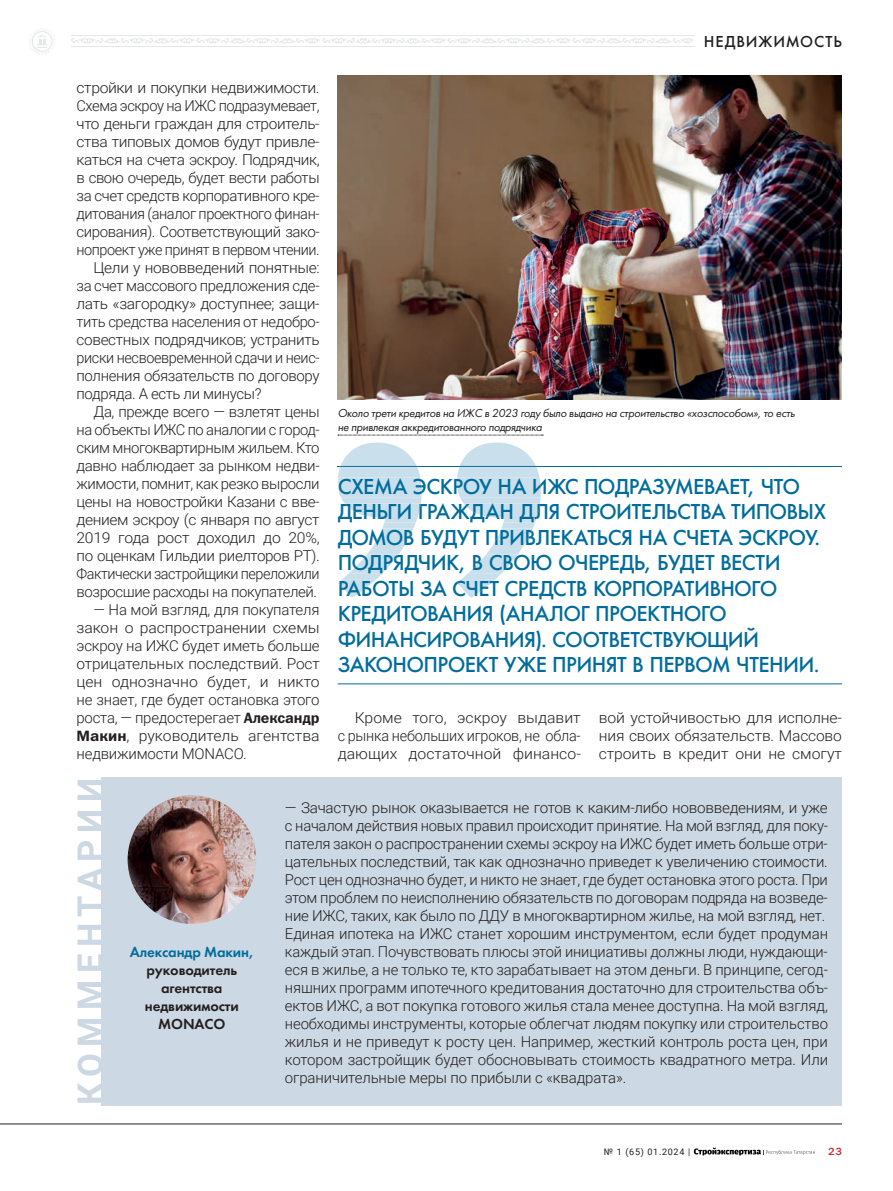
<style>
.page{position:relative;width:893px;height:1191px;background:#fff}
.page>*{position:absolute;margin:0;border:0;box-sizing:border-box;transform-origin:0 0}
.t1{font:700 34.5px "Roboto";letter-spacing:.19em;color:#ccd8e3}
.t2{font:22.5px/25.5px "Futura Medium C";letter-spacing:-.03em;color:#006c9b}
.t3{font:16.5px "Futura Medium C";letter-spacing:.055em;color:#231f20}
.t4{font:300 15px/18px "Roboto";letter-spacing:-.02em;color:#231f20;text-align:justify}
.t5{font:300 15px/18px "Roboto";letter-spacing:-.02em;color:#231f20;text-align:justify;scale:1.05 1}
.t6{font:300 15px "Roboto";letter-spacing:-.02em;color:#231f20;scale:.96 1}
.t7{font:300 15px "Roboto";letter-spacing:-.02em;color:#231f20;scale:1.04 1}
.t8{font:15px/18px "Futura Demi C";letter-spacing:-.01em;color:#231f20;text-align:center}
.t9{font:15px "Futura Demi C";letter-spacing:-.01em;color:#006c9b}
.t10{font:italic 12px/13.5px "Futura Book C";letter-spacing:-.025em;color:#231f20}
.t11{font:10.5px "Franklin Gothic Medium C";color:#d1232a}
.t12{font:9px "Roboto";letter-spacing:.075em;color:#231f20}
.s1{font-family:"Franklin Gothic Demi C";font-weight:400}
</style>
<div class="page">
<svg style="left:29px;top:28px;width:26px;height:26px"></svg>
<hr style="left:71px;top:35px;width:124px;height:1px;background:#e6e7e9">
<hr style="left:71px;top:46px;width:124px;height:1px;background:#e6e7e9">
<hr style="left:195px;top:35px;width:499px;height:1px;background:#e6e7e9">
<hr style="left:195px;top:46px;width:499px;height:1px;background:#e6e7e9">
<svg style="left:71px;top:38px;width:623px;height:6px"></svg>
<img style="left:338px;top:75px;width:504px;height:324px">
<svg style="left:338px;top:435px;width:205px;height:1px"></svg>
<div style="left:101px;top:777px;width:741px;height:329px;background:#ccd8e3"></div>
<img style="left:128px;top:795px;width:128px;height:129px;border-radius:64px">
<hr style="left:338px;top:466px;width:504px;height:1px;background:#006c9b">
<hr style="left:338px;top:683px;width:504px;height:1px;background:#006c9b">
<svg style="left:337px;top:442px;width:204px;height:156px"></svg>
<svg style="left:694px;top:1147px;width:121px;height:8px"></svg>
<hr style="left:0;top:1123px;width:842px;height:1px;background:#231f20">
<p class="t5" style="left:77px;top:78px;width:233px">стройки и покупки недвижимости.</p>
<p class="t4" style="left:77px;top:96px;width:245px">Схема эскроу на ИЖС подразумевает,</p>
<p class="t4" style="left:77px;top:114px;width:245px">что деньги граждан для строитель-</p>
<p class="t7" style="left:77px;top:131px;width:235px">ства типовых домов будут привле-</p>
<p class="t4" style="left:77px;top:150px;width:245px">каться на счета эскроу. Подрядчик,</p>
<p class="t4" style="left:77px;top:168px;width:245px">в свою очередь, будет вести работы</p>
<p class="t4" style="left:77px;top:186px;width:245px">за счет средств корпоративного кре-</p>
<p class="t4" style="left:77px;top:204px;width:245px">дитования (аналог проектного финан-</p>
<p class="t4" style="left:77px;top:222px;width:245px">сирования). Соответствующий зако-</p>
<p class="t6" style="left:77px;top:239px;width:255px">нопроект уже принят в первом чтении.</p>
<p class="t4" style="left:94px;top:258px;width:228px">Цели у нововведений понятные:</p>
<p class="t4" style="left:77px;top:276px;width:245px">за счет массового предложения сде-</p>
<p class="t7" style="left:77px;top:293px;width:235px">лать «загородку» доступнее; защи-</p>
<p class="t4" style="left:77px;top:312px;width:245px">тить средства населения от недобро-</p>
<p class="t4" style="left:77px;top:330px;width:245px">совестных подрядчиков; устранить</p>
<p class="t6" style="left:77px;top:347px;width:255px">риски несвоевременной сдачи и неис-</p>
<p class="t4" style="left:77px;top:366px;width:245px">полнения обязательств по договору</p>
<p class="t4" style="left:77px;top:384px;width:187px">подряда. А есть ли минусы?</p>
<p class="t4" style="left:94px;top:402px;width:228px">Да, прежде всего — взлетят цены</p>
<p class="t4" style="left:77px;top:420px;width:245px">на объекты ИЖС по аналогии с город-</p>
<p class="t4" style="left:77px;top:438px;width:245px">ским многоквартирным жильем. Кто</p>
<p class="t4" style="left:77px;top:456px;width:245px">давно наблюдает за рынком недви-</p>
<p class="t4" style="left:77px;top:474px;width:245px">жимости, помнит, как резко выросли</p>
<p class="t4" style="left:77px;top:492px;width:245px">цены на новостройки Казани с вве-</p>
<p class="t7" style="left:77px;top:509px;width:235px">дением эскроу (с января по август</p>
<p class="t5" style="left:77px;top:528px;width:233px">2019 года рост доходил до 20%,</p>
<p class="t4" style="left:77px;top:546px;width:245px">по оценкам Гильдии риелторов РТ).</p>
<p class="t6" style="left:77px;top:563px;width:255px">Фактически застройщики переложили</p>
<p class="t4" style="left:77px;top:582px;width:242px">возросшие расходы на покупателей.</p>
<p class="t4" style="left:77px;top:600px;width:245px;text-indent:17px">— На мой взгляд, для покупателя закон о распространении схемы эскроу на ИЖС будет иметь больше отрицательных последствий. Рост цен однозначно будет, и никто не знает, где будет остановка этого роста, — предостерегает <span class="s1">Александр Макин</span>, руководитель агентства недвижимости MONACO.</p>
<p class="t3" style="left:704px;top:32px;width:140px">НЕДВИЖИМОСТЬ</p>
<p class="t10" style="left:338px;top:407px;width:459px">Около трети кредитов на ИЖС в 2023 году было выдано на строительство «хозспособом», то есть не привлекая аккредитованного подрядчика</p>
<h2 class="t2" style="left:338px;top:473px;width:490px">СХЕМА ЭСКРОУ НА ИЖС ПОДРАЗУМЕВАЕТ, ЧТО ДЕНЬГИ ГРАЖДАН ДЛЯ СТРОИТЕЛЬСТВА ТИПОВЫХ ДОМОВ БУДУТ ПРИВЛЕКАТЬСЯ НА СЧЕТА ЭСКРОУ.<br>ПОДРЯДЧИК, В СВОЮ ОЧЕРЕДЬ, БУДЕТ ВЕСТИ РАБОТЫ ЗА СЧЕТ СРЕДСТВ КОРПОРАТИВНОГО</h2>
<h2 class="t2" style="left:338px;top:601px;width:483px">КРЕДИТОВАНИЯ (АНАЛОГ ПРОЕКТНОГО<br>ФИНАНСИРОВАНИЯ). СООТВЕТСТВУЮЩИЙ<br>ЗАКОНОПРОЕКТ УЖЕ ПРИНЯТ В ПЕРВОМ ЧТЕНИИ.</h2>
<p class="t5" style="left:338px;top:708px;width:233px;text-indent:17px">Кроме того, эскроу выдавит с рынка небольших игроков, не обла&shy;дающих достаточной финансо-</p>
<p class="t5" style="left:599px;top:708px;width:233px">вой устойчивостью для исполне&shy;ния своих обязательств. Массово строить в кредит они не смогут</p>
<h1 class="t1" style="left:66px;top:1105px;width:329px;rotate:-90deg">КОММЕНТАРИИ</h1>
<p class="t9" style="left:130px;top:943px;width:126px">Александр Макин,</p>
<p class="t8" style="left:145px;top:961px;width:95px">руководитель агентства недвижимости<br>MONACO</p>
<p class="t4" style="left:285px;top:798px;width:545px;text-align:left">— Зачастую рынок оказывается не готов к каким-либо нововведениям, и уже с началом действия новых правил происходит принятие. На мой взгляд, для поку&shy;пателя закон о распространении схемы эскроу на ИЖС будет иметь больше отри&shy;цательных последствий, так как однозначно приведет к увеличению стоимости.<br>Рост цен однозначно будет, и никто не знает, где будет остановка этого роста. При этом проблем по неисполнению обязательств по договорам подряда на возведе&shy;ние ИЖС, таких, как было по ДДУ в многоквартирном жилье, на мой взгляд, нет.<br>Единая ипотека на ИЖС станет хорошим инструментом, если будет продуман каждый этап. Почувствовать плюсы этой инициативы должны люди, нуждающи&shy;еся в жилье, а не только те, кто зарабатывает на этом деньги. В принципе, сегод&shy;няшних программ ипотечного кредитования достаточно для строительства объ&shy;ектов ИЖС, а вот покупка готового жилья стала менее доступна. На мой взгляд, необходимы инструменты, которые облегчат людям покупку или строительство жилья и не приведут к росту цен. Например, жесткий контроль роста цен, при котором застройщик будет обосновывать стоимость квадратного метра. Или ограничительные меры по прибыли с «квадрата».</p>
<p class="t12" style="left:604px;top:1145px;width:88px">№ 1 (65) 01.2024 |</p>
<p class="t11" style="left:828px;top:1146px;width:15px">23</p>
</div>
